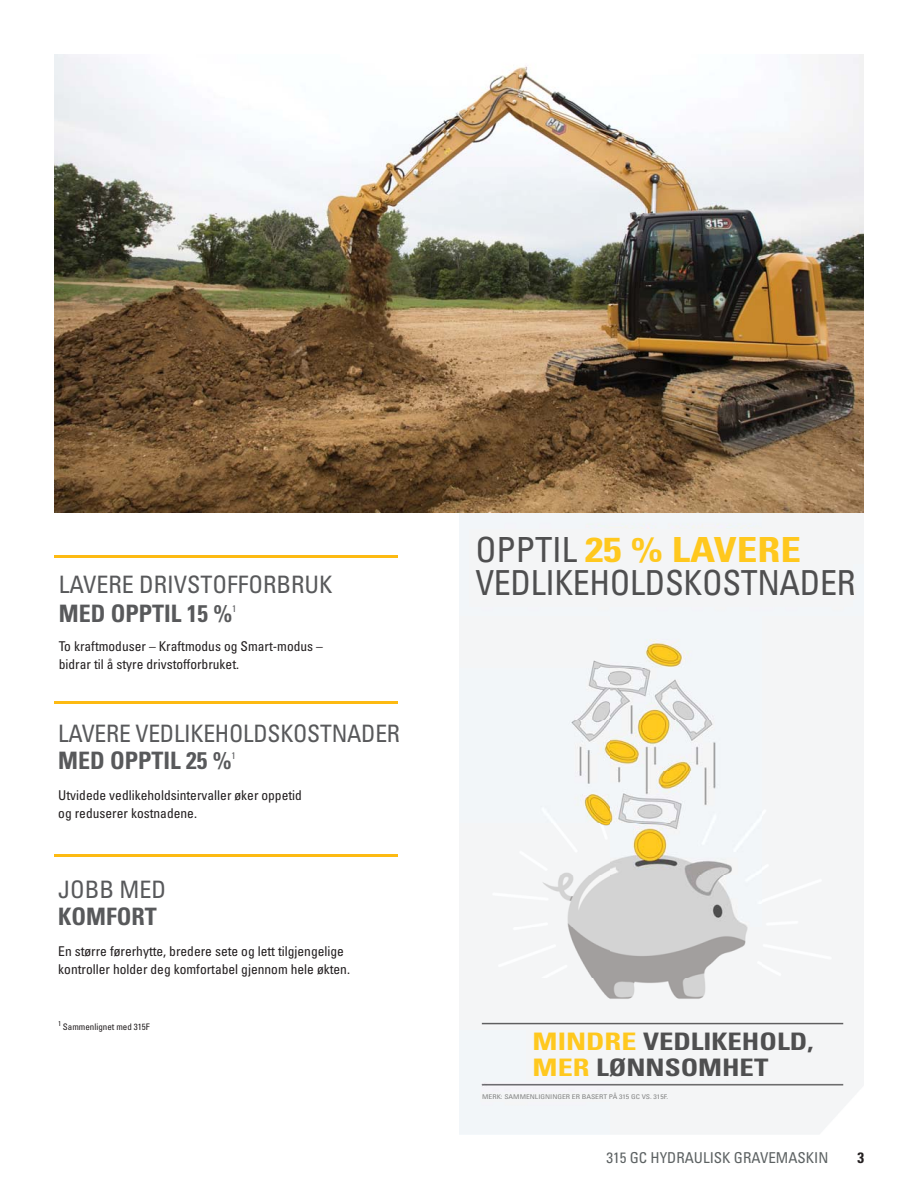
<style>
.page{position:relative;width:918px;height:1188px;background:#fff}
.page>*{position:absolute;margin:0;border:0;box-sizing:border-box;transform-origin:0 0}
.t1{font:700 condensed 34.65px "Univers LT Std";color:#ffc81e;scale:1.19 1}
.t2{font:condensed 34.5px "Univers LT Std";letter-spacing:-.01em;color:#4f4f50}
.t3{font:700 condensed 24.15px/25.8px "Univers LT Std";color:#4f4f50;scale:1.19 1}
.t4{font:condensed 24px "Univers LTCYR 57";letter-spacing:-.01em;color:#58595b}
.t5{font:24px "Univers LTCYR 67 Bold Cond";color:#58595b}
.t6{font:condensed 15px "Univers LTCYR 57";color:#5d6263}
.t7{font:15px "Univers LTCYR 67 Bold Cond";color:#231f20}
.t8{font:condensed 13.5px/18px "Univers LTCYR 57";color:#231f20}
.t9{font:condensed 9.6px "Univers LTCYR 57";color:#58595b}
.t10{font:condensed 9px "Univers LTCYR 57";color:#231f20}
.t11{font:condensed 6.45px "Univers LT Std";color:#848585;scale:1.18 1}
.s1{font-weight:400;color:#4f4f50}
.s2{color:#ffc81e}
</style>
<div class="page">
<img style="left:459px;top:513px;width:405px;height:621px">
<div style="left:526px;top:1028px;width:276px;height:53px;background:#f4f5f6"></div>
<div style="left:469px;top:529px;width:383px;height:77px;background:#f4f5f6"></div>
<div style="left:481px;top:1093px;width:175px;height:9px;background:#f4f5f6"></div>
<img style="left:54px;top:54px;width:810px;height:459px">
<hr style="left:54px;top:701px;width:344px;height:3px;background:#fdba12">
<hr style="left:54px;top:854px;width:344px;height:3px;background:#fdba12">
<hr style="left:54px;top:555px;width:344px;height:3px;background:#fdba12">
<h3 class="t4" style="left:59px;top:573px;width:275px">LAVERE DRIVSTOFFORBRUK</h3>
<h3 class="t5" style="left:59px;top:602px;width:175px">MED OPPTIL 15 %</h3>
<p class="t9" style="left:232px;top:604px;width:6px">1</p>
<p class="t8" style="left:59px;top:638px;width:266px">To kraftmoduser – Kraftmodus og Smart-modus – bidrar til å styre drivstofforbruket.</p>
<h3 class="t4" style="left:58px;top:722px;width:343px">LAVERE VEDLIKEHOLDSKOSTNADER</h3>
<h3 class="t5" style="left:58px;top:749px;width:175px">MED OPPTIL 25 %</h3>
<p class="t9" style="left:232px;top:751px;width:6px">1</p>
<p class="t8" style="left:58px;top:787px;width:245px">Utvidede vedlikeholdsintervaller øker oppetid og reduserer kostnadene.</p>
<h3 class="t4" style="left:58px;top:878px;width:109px">JOBB MED</h3>
<h3 class="t5" style="left:58px;top:905px;width:100px">KOMFORT</h3>
<p class="t8" style="left:58px;top:943px;width:293px">En større førerhytte, bredere sete og lett tilgjengelige kontroller holder deg komfortabel gjennom hele økten.</p>
<p class="t10" style="left:58px;top:1022px;width:93px"><sup>1</sup> Sammenlignet med 315F</p>
<h1 class="t1" style="left:475px;top:530px;width:275px"><span class="s1">OPPTIL</span> 25 % LAVERE</h1>
<h2 class="t2" style="left:475px;top:563px;width:382px">VEDLIKEHOLDSKOSTNADER</h2>
<h3 class="t3" style="left:533px;top:1029px;width:238px"><span class="s2">MINDRE</span> VEDLIKEHOLD,<br><span class="s2">MER</span> LØNNSOMHET</h3>
<p class="t11" style="left:482px;top:1093px;width:159px">MERK: SAMMENLIGNINGER ER BASERT PÅ 315 GC VS. 315F.</p>
<p class="t6" style="left:606px;top:1150px;width:223px">315 GC HYDRAULISK GRAVEMASKIN</p>
<p class="t7" style="left:857px;top:1150px;width:8px">3</p>
</div>
